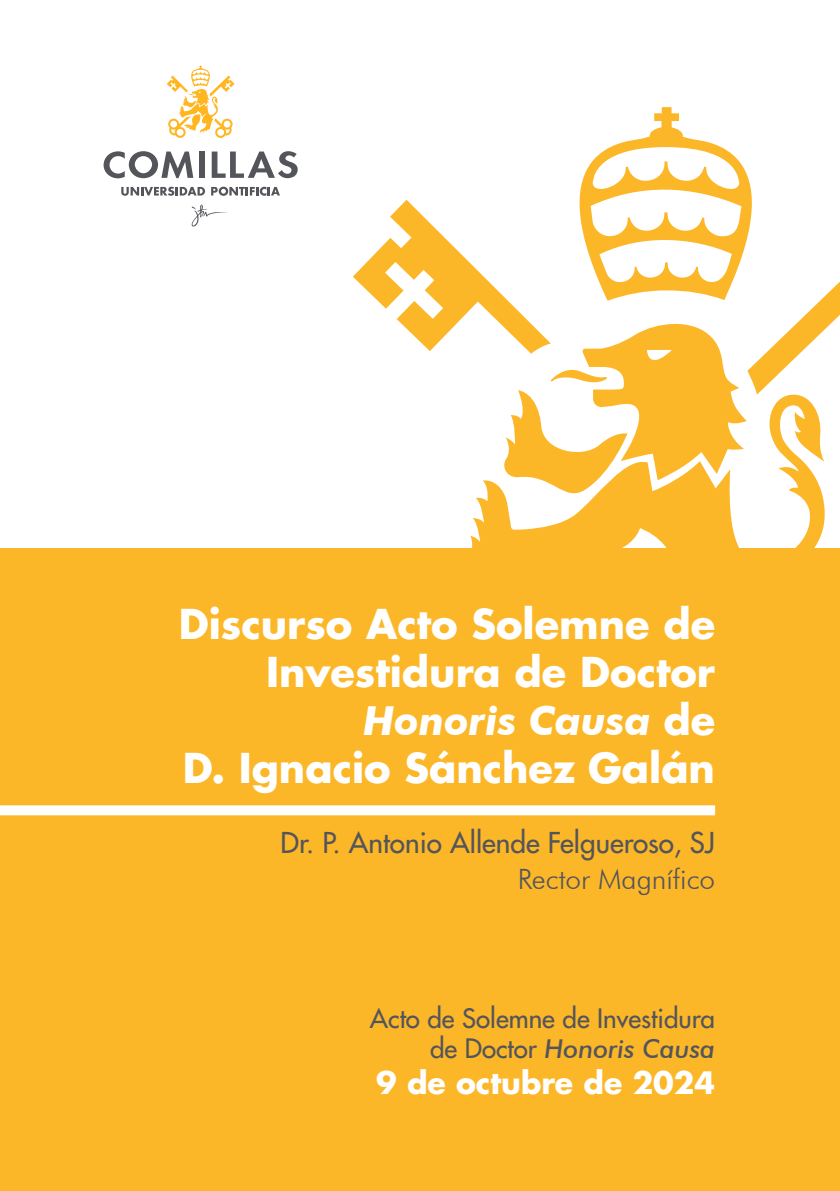
<style>
.page{position:relative;width:840px;height:1191px;background:#fff}
.page>*{position:absolute;margin:0;border:0;box-sizing:border-box;transform-origin:0 0}
.t1{font:700 40px/48px "Futura LT Pro";color:#fff;text-align:right}
.t2{font:700 30px "Futura LT Pro";color:#fff}
.t3{font:500 28px/36px "Futura LT Pro";color:#54555a;text-align:right}
.t4{font:500 26px/30px "Futura LT Pro";color:#54555a;text-align:right}
.s1{font-family:"Futura BT";font-style:italic}
.s2{font-family:"Futura BT";font-weight:300}
</style>
<div class="page">
<svg style="left:470px;top:503px;width:355px;height:45px;fill:#fcb729"></svg>
<svg style="left:353px;top:200px;width:486px;height:303px"></svg>
<svg style="left:536px;top:107px;width:258px;height:194px"></svg>
<div style="left:0;top:548px;width:839px;height:643px;background:#fcb729"></div>
<svg style="left:121px;top:187px;width:84px;height:9px"></svg>
<svg style="left:211px;top:187px;width:69px;height:9px"></svg>
<svg style="left:103px;top:151px;width:90px;height:27px"></svg>
<div style="left:199px;top:151px;width:6px;height:27px;background:#54555a"></div>
<svg style="left:211px;top:151px;width:86px;height:27px"></svg>
<svg style="left:191px;top:204px;width:36px;height:23px"></svg>
<svg style="left:167px;top:66px;width:67px;height:72px"></svg>
<div style="left:0;top:805px;width:714px;height:10px;background:#fff"></div>
<p class="t1" style="left:179px;top:599px;width:537px">Discurso Acto Solemne de<br>Investidura de Doctor<br><span class="s1">Honoris Causa</span> de<br>D. Ignacio Sánchez Galán</p>
<p class="t3" style="left:280px;top:823px;width:436px">Dr. P. Antonio Allende Felgueroso, SJ<br><span class="s2">Rector Magnífico</span></p>
<p class="t4" style="left:369px;top:1002px;width:346px">Acto de Solemne de Investidura de Doctor <span class="s1">Honoris Causa</span></p>
<p class="t2" style="left:376px;top:1059px;width:340px">9 de octubre de 2024</p>
</div>
